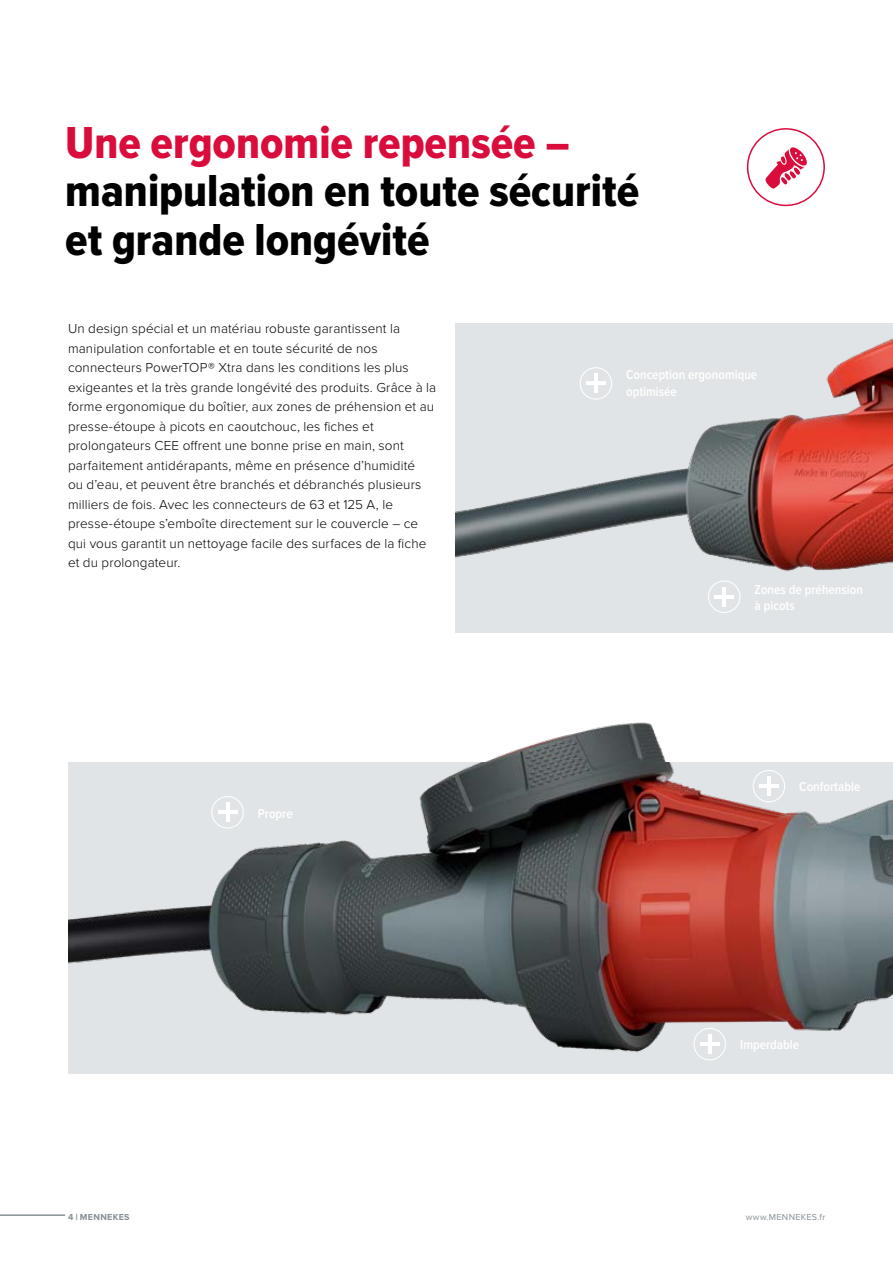
<style>
.page{position:relative;width:893px;height:1263px;background:#fff}
.page>*{position:absolute;margin:0;border:0;box-sizing:border-box;transform-origin:0 0}
.t1{font:46.5px/48.8px "Proxima Nova Cond Extrabld";color:#000}
.t2{font:46.5px "Proxima Nova Cond Extrabld";color:#d90c3b}
.t3{font:300 13.5px/19.5px "Proxima Nova";letter-spacing:.01em;color:#000}
.t4{font:600 13.5px/16.8px "Proxima Nova Cond";color:#fff}
.t5{font:9px "Proxima Nova";letter-spacing:.035em;color:#868f93}
.t6{font:700 9px "Proxima Nova";letter-spacing:.03em;color:#868f93}
.s1{font-family:"Proxima Nova Extrabld";font-weight:400}
</style>
<div class="page">
<img style="left:68px;top:722px;width:825px;height:352px">
<div style="left:747px;top:128px;width:78px;height:78px;background:#fff;border:2px solid #d90c3b;border-radius:50%"></div>
<svg style="left:765px;top:147px;width:42px;height:42px"></svg>
<div style="left:211px;top:796px;width:33px;height:32px;border:1px solid #fff;border-radius:50%"></div>
<hr style="left:218px;top:810px;width:19px;height:4px;background:#fff">
<hr style="left:226px;top:803px;width:4px;height:19px;background:#fff">
<div style="left:753px;top:770px;width:32px;height:32px;border:1px solid #fff;border-radius:50%"></div>
<hr style="left:759px;top:784px;width:19px;height:4px;background:#fff">
<hr style="left:767px;top:776px;width:4px;height:20px;background:#fff">
<div style="left:693px;top:1028px;width:33px;height:32px;border:1px solid #fff;border-radius:50%"></div>
<hr style="left:700px;top:1042px;width:19px;height:4px;background:#fff">
<hr style="left:708px;top:1034px;width:4px;height:20px;background:#fff">
<img style="left:455px;top:323px;width:438px;height:310px">
<div style="left:708px;top:580px;width:32px;height:33px;border:1px solid #fff;border-radius:50%"></div>
<hr style="left:715px;top:595px;width:19px;height:4px;background:#fff">
<hr style="left:722px;top:587px;width:4px;height:19px;background:#fff">
<div style="left:580px;top:367px;width:32px;height:33px;border:1px solid #fff;border-radius:50%"></div>
<hr style="left:586px;top:381px;width:19px;height:4px;background:#fff">
<hr style="left:594px;top:374px;width:4px;height:19px;background:#fff">
<hr style="left:0;top:1214px;width:65px;height:2px;background:#868f93">
<h1 class="t2" style="left:65px;top:116px;width:506px">Une ergonomie repensée –</h1>
<h1 class="t1" style="left:65px;top:170px;width:575px">manipulation en toute sécurité et grande longévité</h1>
<p class="t3" style="left:68px;top:319px;width:370px">Un design spécial et un matériau robuste garantissent la manipulation confortable et en toute sécurité de nos connecteurs PowerTOP® Xtra dans les conditions les plus exigeantes et la très grande longévité des produits. Grâce à la forme ergonomique du boîtier, aux zones de préhension et au presse-étoupe à picots en caoutchouc, les fiches et prolongateurs CEE offrent une bonne prise en main, sont parfaitement antidérapants, même en présence d’humidité<br>ou d’eau, et peuvent être branchés et débranchés plusieurs milliers de fois. Avec les connecteurs de 63 et 125 A, le presse-étoupe s’emboîte directement sur le couvercle – ce qui vous garantit un nettoyage facile des surfaces de la fiche et du prolongateur.</p>
<p class="t4" style="left:258px;top:805px;width:36px">Propre</p>
<p class="t4" style="left:626px;top:367px;width:133px">Conception ergonomique optimisée</p>
<p class="t4" style="left:755px;top:581px;width:110px">Zones de préhension à picots</p>
<p class="t4" style="left:799px;top:779px;width:63px">Confortable</p>
<p class="t4" style="left:740px;top:1037px;width:61px">Imperdable</p>
<p class="t6" style="left:68px;top:1212px;width:63px">4 <span class="s1">|</span> MENNEKES</p>
<p class="t5" style="left:746px;top:1212px;width:81px">www.MENNEKES.fr</p>
</div>
